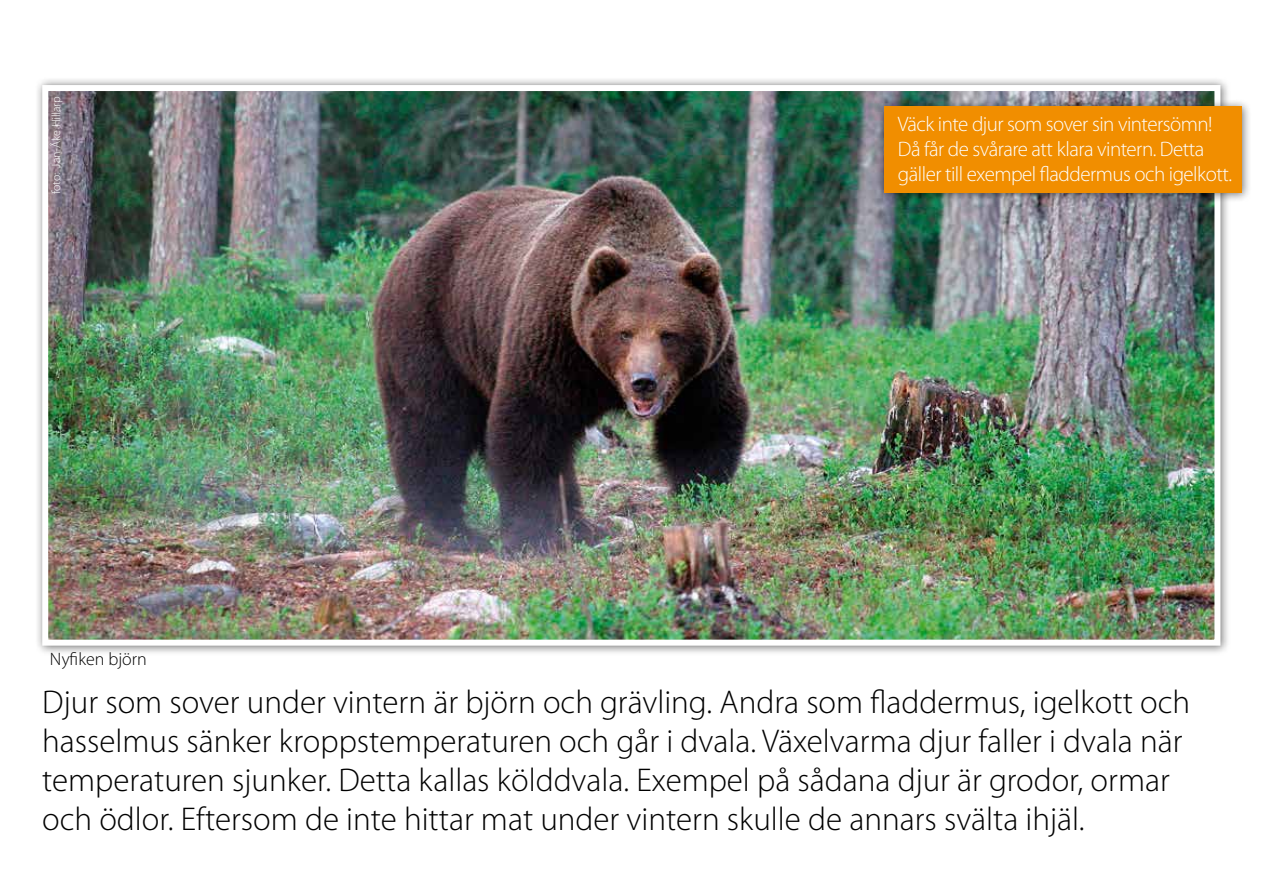
<style>
.page{position:relative;width:1263px;height:893px;background:#fff}
.page>*{position:absolute;margin:0;border:0;box-sizing:border-box;transform-origin:0 0}
.t1{font:300 33px/39px "Myriad Pro";color:#000}
.t2{font:300 21px/25.2px "Myriad Pro";letter-spacing:-.025em;color:#fff}
.t3{font:300 18px "Myriad Pro";color:#000}
.t4{font:300 12px "Myriad Pro";color:#fff}
</style>
<div class="page">
<div style="left:34px;top:77px;width:1196px;height:578px;background:#000;opacity:.55"></div>
<img style="left:49px;top:92px;width:1164px;height:547px">
<div style="left:42px;top:85px;width:1178px;height:561px;border:6px solid #fff"></div>
<div style="left:876px;top:98px;width:376px;height:105px;background:#000;opacity:.55"></div>
<div style="left:884px;top:106px;width:358px;height:87px;background:#f18e00"></div>
<p class="t4" style="left:49px;top:194px;width:100px;rotate:-90deg">foto: Jan-Åke Hillarp</p>
<p class="t3" style="left:50px;top:648px;width:98px">Nyfiken björn</p>
<p class="t2" style="left:898px;top:111px;width:335px">Väck inte djur som sover sin vintersömn!<br>Då får de svårare att klara vintern. Detta gäller till exempel fladdermus och igelkott.</p>
<p class="t1" style="left:42px;top:682px;width:1149px">Djur som sover under vintern är björn och grävling. Andra som fladdermus, igelkott och hasselmus sänker kroppstemperaturen och går i dvala. Växelvarma djur faller i dvala när temperaturen sjunker. Detta kallas kölddvala. Exempel på sådana djur är grodor, ormar och ödlor. Eftersom de inte hittar mat under vintern skulle de annars svälta ihjäl.</p>
</div>
